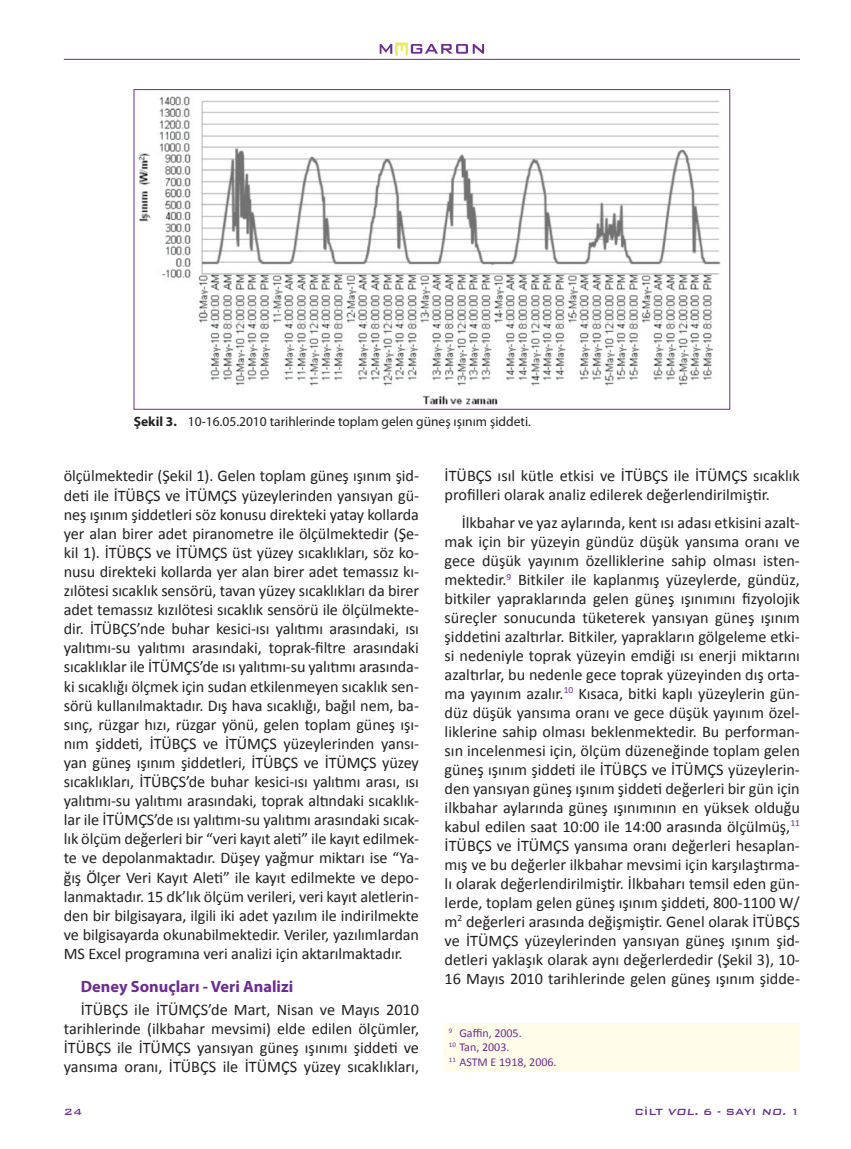
<style>
.page{position:relative;width:851px;height:1149px;background:#fff}
.page>*{position:absolute;margin:0;border:0;box-sizing:border-box;transform-origin:0 0}
.t1{font:700 16.35px "Myriad Pro";color:#6e2c91}
.t2{font:16.2px/19px "Calibri";color:#231f20;text-align:justify}
.t3{font:13.5px "Myriad Pro";color:#231f20}
.t4{font:12px/14.5px "Calibri";color:#6e2c91}
.t5{font:500 12px "Bank Gothic BT";color:#6e2c91}
.s1{font-weight:700}
.s2{font-style:italic}
</style>
<div class="page">
<svg style="left:379px;top:43px;width:105px;height:13px"></svg>
<hr style="left:64px;top:59px;width:735px;height:1px;background:#6e2c91">
<div style="left:444px;top:1023px;width:355px;height:48px;background:#fffde9"></div>
<img style="left:138px;top:96px;width:583px;height:309px">
<p class="t3" style="left:134px;top:413px;width:398px"><span class="s1">Şekil 3.</span> 10-16.05.2010 tarihlerinde toplam gelen güneş ışınım şiddeti.</p>
<p class="t2" style="left:64px;top:465px;width:357px">ölçülmektedir (Şekil 1). Gelen toplam güneş ışınım şid&shy;deti ile İTÜBÇS ve İTÜMÇS yüzeylerinden yansıyan gü&shy;neş ışınım şiddetleri söz konusu direkteki yatay kollarda yer alan birer adet piranometre ile ölçülmektedir (Şe&shy;kil 1). İTÜBÇS ve İTÜMÇS üst yüzey sıcaklıkları, söz ko&shy;nusu direkteki kollarda yer alan birer adet temassız kı&shy;zılötesi sıcaklık sensörü, tavan yüzey sıcaklıkları da birer adet temassız kızılötesi sıcaklık sensörü ile ölçülmekte&shy;dir. İTÜBÇS’nde buhar kesici-ısı yalıtımı arasındaki, ısı yalıtımı-su yalıtımı arasındaki, toprak-filtre arasındaki sıcaklıklar ile İTÜMÇS’de ısı yalıtımı-su yalıtımı arasında&shy;ki sıcaklığı ölçmek için sudan etkilenmeyen sıcaklık sen&shy;sörü kullanılmaktadır. Dış hava sıcaklığı, bağıl nem, ba&shy;sınç, rüzgar hızı, rüzgar yönü, gelen toplam güneş ışı&shy;nım şiddeti, İTÜBÇS ve İTÜMÇS yüzeylerinden yansı&shy;yan güneş ışınım şiddetleri, İTÜBÇS ve İTÜMÇS yüzey sıcaklıkları, İTÜBÇS’de buhar kesici-ısı yalıtımı arası, ısı yalıtımı-su yalıtımı arasındaki, toprak altındaki sıcaklık&shy;lar ile İTÜMÇS’de ısı yalıtımı-su yalıtımı arasındaki sıcak&shy;lık ölçüm değerleri bir “veri kayıt aleti” ile kayıt edilmek&shy;te ve depolanmaktadır. Düşey yağmur miktarı ise “Ya&shy;ğış Ölçer Veri Kayıt Aleti” ile kayıt edilmekte ve depo&shy;lanmaktadır. 15 dk’lık ölçüm verileri, veri kayıt aletlerin&shy;den bir bilgisayara, ilgili iki adet yazılım ile indirilmekte ve bilgisayarda okunabilmektedir. Veriler, yazılımlardan MS Excel programına veri analizi için aktarılmaktadır.</p>
<p class="t1" style="left:81px;top:975px;width:214px">Deney Sonuçları - Veri Analizi</p>
<p class="t2" style="left:64px;top:999px;width:357px;text-indent:17px">İTÜBÇS ile İTÜMÇS’de Mart, Nisan ve Mayıs 2010 tarihlerinde (ilkbahar mevsimi) elde edilen ölçümler, İTÜBÇS ile İTÜMÇS yansıyan güneş ışınımı şiddeti ve yansıma oranı, İTÜBÇS ile İTÜMÇS yüzey sıcaklıkları,</p>
<p class="t2" style="left:444px;top:465px;width:357px">İTÜBÇS ısıl kütle etkisi ve İTÜBÇS ile İTÜMÇS sıcaklık profilleri olarak analiz edilerek değerlendirilmiştir.</p>
<p class="t2" style="left:444px;top:512px;width:357px;text-indent:17px">İlkbahar ve yaz aylarında, kent ısı adası etkisini azalt&shy;mak için bir yüzeyin gündüz düşük yansıma oranı ve gece düşük yayınım özelliklerine sahip olması isten&shy;mektedir.<sup>9</sup> Bitkiler ile kaplanmış yüzeylerde, gündüz, bitkiler yapraklarında gelen güneş ışınımını fizyolojik süreçler sonucunda tüketerek yansıyan güneş ışınım şiddetini azaltırlar. Bitkiler, yaprakların gölgeleme etki&shy;si nedeniyle toprak yüzeyin emdiği ısı enerji miktarını azaltırlar, bu nedenle gece toprak yüzeyinden dış orta&shy;ma yayınım azalır.<sup>10</sup> Kısaca, bitki kaplı yüzeylerin gün&shy;düz düşük yansıma oranı ve gece düşük yayınım özel&shy;liklerine sahip olması beklenmektedir. Bu performan&shy;sın incelenmesi için, ölçüm düzeneğinde toplam gelen güneş ışınım şiddeti ile İTÜBÇS ve İTÜMÇS yüzeylerin&shy;den yansıyan güneş ışınım şiddeti değerleri bir gün için ilkbahar aylarında güneş ışınımının en yüksek olduğu kabul edilen saat 10:00 ile 14:00 arasında ölçülmüş,<sup>11<br></sup>İTÜBÇS ve İTÜMÇS yansıma oranı değerleri hesaplan&shy;mış ve bu değerler ilkbahar mevsimi için karşılaştırma&shy;lı olarak değerlendirilmiştir. İlkbaharı temsil eden gün&shy;lerde, toplam gelen güneş ışınım şiddeti, 800-1100 W/ m<sup>2</sup> değerleri arasında değişmiştir. Genel olarak İTÜBÇS ve İTÜMÇS yüzeylerinden yansıyan güneş ışınım şid&shy;detleri yaklaşık olarak aynı değerlerdedir (Şekil 3), 10- 16 Mayıs 2010 tarihlerinde gelen güneş ışınım şidde-</p>
<p class="t4" style="left:449px;top:1024px;width:109px"><sup>9</sup> Gaffin, 2005.<br><sup>10</sup> Tan, 2003.<br><sup>11</sup> ASTM E 1918, 2006.</p>
<p class="t5" style="left:64px;top:1104px;width:20px">24</p>
<p class="t5" style="left:634px;top:1104px;width:167px">CİLT <span class="s2">VOL.</span> 6 - SAYI <span class="s2">NO.</span> 1</p>
</div>
